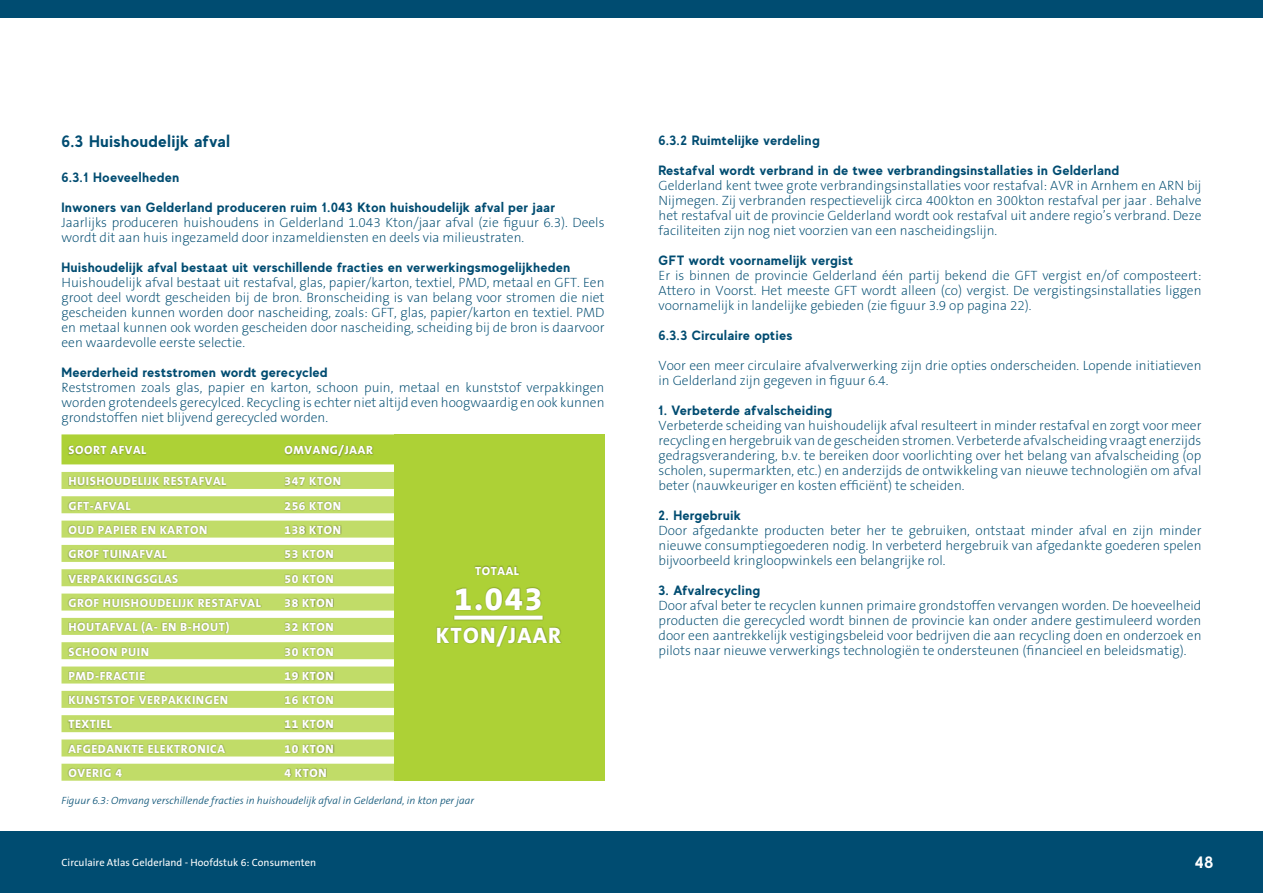
<style>
.page{position:relative;width:1263px;height:893px;background:#fff}
.page>*{position:absolute;margin:0;border:0;box-sizing:border-box;transform-origin:0 0}
.t1{font:800 33px "The Sans B8";color:#fff}
.t2{font:800 22.5px "The Sans B8";letter-spacing:.05em;color:#fff}
.H2_Subkop{font:700 16.5px "MADE Evolve Sans";letter-spacing:.04em;color:#004c71}
.t3{font:700 16.5px "MADE Evolve Sans";color:#fff}
.P_Broodtekst{font:200 13.5px/15px "The Sans B2";color:#004c71;text-align:justify}
.H4_alineakop{font:700 13.5px "MADE Evolve Sans";letter-spacing:.04em;color:#004c71}
.H3_Paragraafkop{font:700 13.5px "MADE Evolve Sans";letter-spacing:.04em;color:#004c71}
.t4{font:800 12px "The Sans B8";letter-spacing:.05em;color:#fff}
.t5{font:italic 300 10.5px "The Sans B3";color:#004c71}
.t6{font:10.5px "The Sans B5 Plain";color:#fff}
</style>
<div class="page">
<div style="left:0;top:0;width:1263px;height:18px;background:#004c71"></div>
<div style="left:0;top:831px;width:1263px;height:62px;background:#004c71"></div>
<div style="left:62px;top:434px;width:542px;height:30px;background:#add136"></div>
<div style="left:62px;top:472px;width:542px;height:17px;background:#c1dc68"></div>
<div style="left:62px;top:545px;width:542px;height:17px;background:#c1dc68"></div>
<div style="left:62px;top:618px;width:542px;height:17px;background:#c1dc68"></div>
<div style="left:62px;top:691px;width:542px;height:17px;background:#c1dc68"></div>
<div style="left:62px;top:496px;width:542px;height:17px;background:#c1dc68"></div>
<div style="left:62px;top:569px;width:542px;height:17px;background:#c1dc68"></div>
<div style="left:62px;top:642px;width:542px;height:17px;background:#c1dc68"></div>
<div style="left:62px;top:715px;width:542px;height:17px;background:#c1dc68"></div>
<div style="left:62px;top:521px;width:542px;height:17px;background:#c1dc68"></div>
<div style="left:62px;top:594px;width:542px;height:17px;background:#c1dc68"></div>
<div style="left:62px;top:666px;width:542px;height:17px;background:#c1dc68"></div>
<div style="left:62px;top:739px;width:542px;height:17px;background:#c1dc68"></div>
<div style="left:62px;top:764px;width:542px;height:17px;background:#c1dc68"></div>
<div style="left:68px;top:444px;width:306px;height:13px;background:#000;opacity:.35"></div>
<div style="left:68px;top:475px;width:274px;height:12px;background:#000;opacity:.35"></div>
<div style="left:68px;top:548px;width:266px;height:12px;background:#000;opacity:.35"></div>
<div style="left:68px;top:620px;width:266px;height:15px;background:#000;opacity:.35"></div>
<div style="left:68px;top:694px;width:266px;height:12px;background:#000;opacity:.35"></div>
<div style="left:68px;top:500px;width:274px;height:11px;background:#000;opacity:.35"></div>
<div style="left:67px;top:573px;width:267px;height:11px;background:#000;opacity:.35"></div>
<div style="left:68px;top:646px;width:266px;height:11px;background:#000;opacity:.35"></div>
<div style="left:68px;top:719px;width:266px;height:11px;background:#000;opacity:.35"></div>
<div style="left:68px;top:524px;width:274px;height:11px;background:#000;opacity:.35"></div>
<div style="left:68px;top:597px;width:266px;height:11px;background:#000;opacity:.35"></div>
<div style="left:68px;top:670px;width:266px;height:11px;background:#000;opacity:.35"></div>
<div style="left:67px;top:743px;width:267px;height:11px;background:#000;opacity:.35"></div>
<div style="left:68px;top:767px;width:259px;height:12px;background:#000;opacity:.35"></div>
<div style="left:394px;top:434px;width:210px;height:347px;background:#add136"></div>
<div style="left:436px;top:565px;width:127px;height:82px;background:#000;opacity:.35"></div>
<svg style="left:454px;top:616px;width:89px;height:4px"></svg>
<p class="H2_Subkop" style="left:62px;top:131px;width:170px">6.3 Huishoudelijk afval</p>
<p class="H3_Paragraafkop" style="left:62px;top:169px;width:119px">6.3.1 Hoeveelheden</p>
<p class="H4_alineakop" style="left:62px;top:199px;width:495px">Inwoners van Gelderland produceren ruim 1.043 Kton huishoudelijk afval per jaar</p>
<p class="P_Broodtekst" style="left:62px;top:216px;width:544px">Jaarlijks produceren huishoudens in Gelderland 1.043 Kton/jaar afval (zie figuur 6.3). Deels wordt dit aan huis ingezameld door inzameldiensten en deels via milieustraten.</p>
<p class="H4_alineakop" style="left:62px;top:259px;width:510px">Huishoudelijk afval bestaat uit verschillende fracties en verwerkingsmogelijkheden</p>
<p class="P_Broodtekst" style="left:62px;top:276px;width:544px">Huishoudelijk afval bestaat uit restafval, glas, papier/karton, textiel, PMD, metaal en GFT. Een groot deel wordt gescheiden bij de bron. Bronscheiding is van belang voor stromen die niet gescheiden kunnen worden door nascheiding, zoals: GFT, glas, papier/karton en textiel. PMD en metaal kunnen ook worden gescheiden door nascheiding, scheiding bij de bron is daarvoor een waardevolle eerste selectie.</p>
<p class="H4_alineakop" style="left:62px;top:364px;width:268px">Meerderheid reststromen wordt gerecycled</p>
<p class="P_Broodtekst" style="left:62px;top:381px;width:544px">Reststromen zoals glas, papier en karton, schoon puin, metaal en kunststof verpakkingen worden grotendeels gerecylced. Recycling is echter niet altijd even hoogwaardig en ook kunnen grondstoffen niet blijvend gerecycled worden.</p>
<p class="t4" style="left:68px;top:444px;width:79px">SOORT AFVAL</p>
<p class="t4" style="left:284px;top:444px;width:90px">OMVANG/JAAR</p>
<p class="t4" style="left:68px;top:475px;width:159px">HUISHOUDELIJK RESTAFVAL</p>
<p class="t4" style="left:284px;top:475px;width:58px">347 KTON</p>
<p class="t4" style="left:68px;top:499px;width:64px">GFT-AFVAL</p>
<p class="t4" style="left:284px;top:499px;width:58px">256 KTON</p>
<p class="t4" style="left:68px;top:523px;width:140px">OUD PAPIER EN KARTON</p>
<p class="t4" style="left:284px;top:523px;width:58px">138 KTON</p>
<p class="t4" style="left:68px;top:548px;width:100px">GROF TUINAFVAL</p>
<p class="t4" style="left:284px;top:548px;width:51px">53 KTON</p>
<p class="t4" style="left:68px;top:572px;width:111px">VERPAKKINGSGLAS</p>
<p class="t4" style="left:284px;top:572px;width:51px">50 KTON</p>
<p class="t4" style="left:68px;top:596px;width:194px">GROF HUISHOUDELIJK RESTAFVAL</p>
<p class="t4" style="left:284px;top:596px;width:51px">38 KTON</p>
<p class="t4" style="left:68px;top:621px;width:162px">HOUTAFVAL (A- EN B-HOUT)</p>
<p class="t4" style="left:284px;top:621px;width:51px">32 KTON</p>
<p class="t4" style="left:68px;top:645px;width:82px">SCHOON PUIN</p>
<p class="t4" style="left:284px;top:645px;width:51px">30 KTON</p>
<p class="t4" style="left:68px;top:669px;width:78px">PMD-FRACTIE</p>
<p class="t4" style="left:284px;top:669px;width:51px">19 KTON</p>
<p class="t4" style="left:68px;top:694px;width:161px">KUNSTSTOF VERPAKKINGEN</p>
<p class="t4" style="left:284px;top:694px;width:51px">16 KTON</p>
<p class="t4" style="left:68px;top:718px;width:45px">TEXTIEL</p>
<p class="t4" style="left:284px;top:718px;width:51px">11 KTON</p>
<p class="t4" style="left:68px;top:742px;width:158px">AFGEDANKTE ELEKTRONICA</p>
<p class="t4" style="left:284px;top:742px;width:51px">10 KTON</p>
<p class="t4" style="left:68px;top:767px;width:55px">OVERIG 4</p>
<p class="t4" style="left:284px;top:767px;width:44px">4 KTON</p>
<p class="t4" style="left:475px;top:564px;width:45px">TOTAAL</p>
<h1 class="t1" style="left:454px;top:581px;width:90px">1.043</h1>
<h2 class="t2" style="left:436px;top:623px;width:127px">KTON/JAAR</h2>
<p class="t5" style="left:62px;top:795px;width:414px">Figuur 6.3: Omvang verschillende fracties in huishoudelijk afval in Gelderland, in kton per jaar</p>
<p class="H3_Paragraafkop" style="left:658px;top:132px;width:163px">6.3.2 Ruimtelijke verdeling</p>
<p class="H4_alineakop" style="left:658px;top:162px;width:462px">Restafval wordt verbrand in de twee verbrandingsinstallaties in Gelderland</p>
<p class="P_Broodtekst" style="left:658px;top:179px;width:544px">Gelderland kent twee grote verbrandingsinstallaties voor restafval: AVR in Arnhem en ARN bij Nijmegen. Zij verbranden respectievelijk circa 400kton en 300kton restafval per jaar . Behalve het restafval uit de provincie Gelderland wordt ook restafval uit andere regio’s verbrand. Deze faciliteiten zijn nog niet voorzien van een nascheidingslijn.</p>
<p class="H4_alineakop" style="left:658px;top:252px;width:196px">GFT wordt voornamelijk vergist</p>
<p class="P_Broodtekst" style="left:658px;top:269px;width:544px">Er is binnen de provincie Gelderland één partij bekend die GFT vergist en/of composteert:<br>Attero in Voorst. Het meeste GFT wordt alleen (co) vergist. De vergistingsinstallaties liggen voornamelijk in landelijke gebieden (zie figuur 3.9 op pagina 22).</p>
<p class="H3_Paragraafkop" style="left:658px;top:327px;width:135px">6.3.3 Circulaire opties</p>
<p class="P_Broodtekst" style="left:658px;top:359px;width:544px">Voor een meer circulaire afvalverwerking zijn drie opties onderscheiden. Lopende initiatieven in Gelderland zijn gegeven in figuur 6.4.</p>
<p class="H4_alineakop" style="left:658px;top:402px;width:175px">1. Verbeterde afvalscheiding</p>
<p class="P_Broodtekst" style="left:658px;top:419px;width:544px">Verbeterde scheiding van huishoudelijk afval resulteert in minder restafval en zorgt voor meer recycling en hergebruik van de gescheiden stromen. Verbeterde afvalscheiding vraagt enerzijds gedragsverandering, b.v. te bereiken door voorlichting over het belang van afvalscheiding (op scholen, supermarkten, etc.) en anderzijds de ontwikkeling van nieuwe technologiën om afval beter (nauwkeuriger en kosten efficiënt) te scheiden.</p>
<p class="H4_alineakop" style="left:658px;top:507px;width:84px">2. Hergebruik</p>
<p class="P_Broodtekst" style="left:658px;top:524px;width:544px">Door afgedankte producten beter her te gebruiken, ontstaat minder afval en zijn minder nieuwe consumptiegoederen nodig. In verbeterd hergebruik van afgedankte goederen spelen bijvoorbeeld kringloopwinkels een belangrijke rol.</p>
<p class="H4_alineakop" style="left:658px;top:582px;width:103px">3. Afvalrecycling</p>
<p class="P_Broodtekst" style="left:658px;top:599px;width:544px">Door afval beter te recyclen kunnen primaire grondstoffen vervangen worden. De hoeveelheid producten die gerecycled wordt binnen de provincie kan onder andere gestimuleerd worden door een aantrekkelijk vestigingsbeleid voor bedrijven die aan recycling doen en onderzoek en pilots naar nieuwe verwerkings technologiën te ondersteunen (financieel en beleidsmatig).</p>
<p class="t6" style="left:62px;top:857px;width:256px">Circulaire Atlas Gelderland - Hoofdstuk 6: Consumenten</p>
<p class="t3" style="left:1195px;top:852px;width:20px">48</p>
</div>
